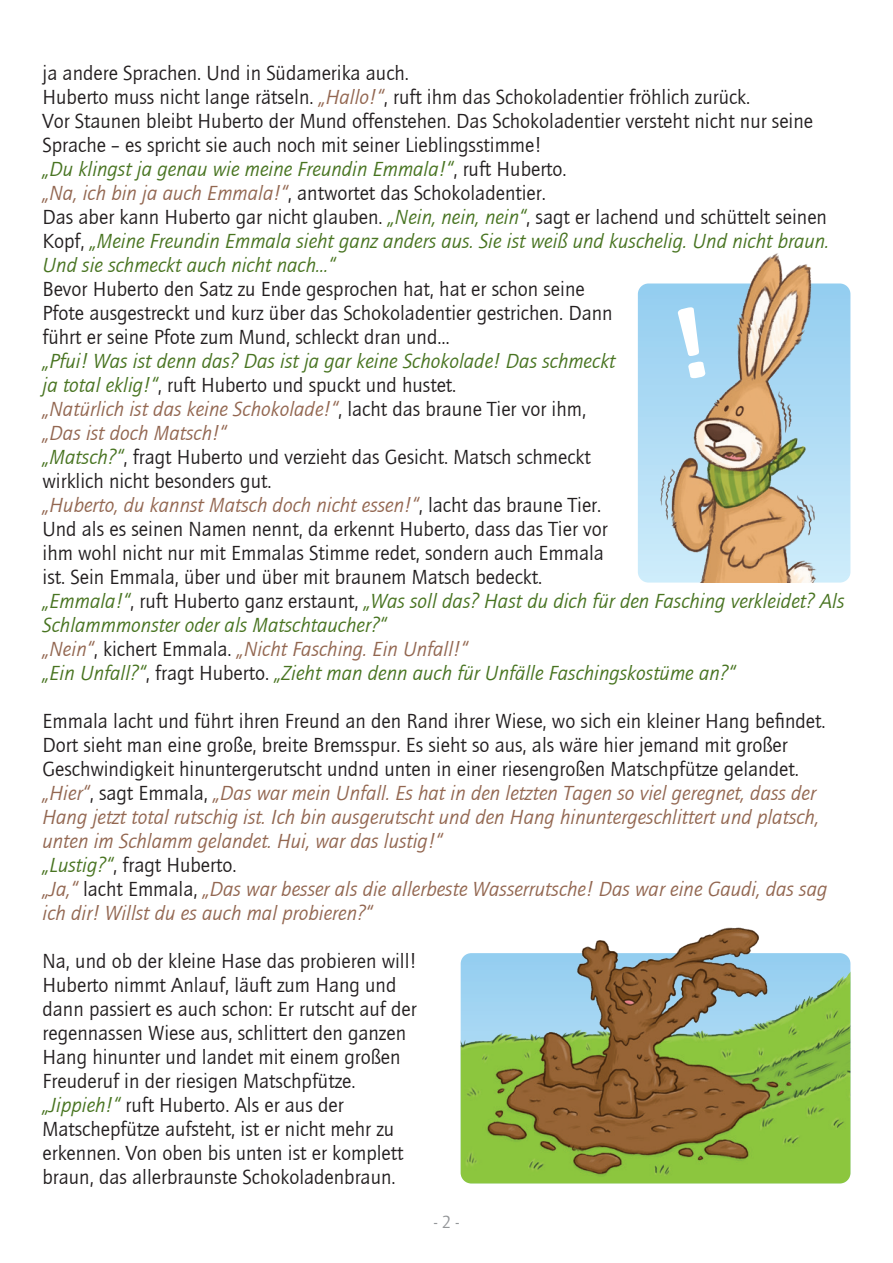
<style>
.page{position:relative;width:893px;height:1263px;background:#fff}
.page>*{position:absolute;margin:0;border:0;box-sizing:border-box;transform-origin:0 0}
.t1{font:21px/24px "Quay Itc T";color:#231f20}
.t2{font:italic 21px/24px "Quay Itc T";color:#487421}
.t3{font:italic 21px/24px "Quay Itc T";color:#936751}
.t4{font:18px "Quay Itc T";color:#939598}
.s1{font-style:italic;color:#936751}
.s2{font-style:normal;color:#231f20}
.s3{font-style:italic;color:#487421}
</style>
<div class="page">
<svg style="left:638px;top:283px;width:212px;height:300px"></svg>
<img style="left:461px;top:927px;width:389px;height:256px">
<img style="left:649px;top:253px;width:190px;height:330px">
<svg style="left:677px;top:307px;width:29px;height:72px"></svg>
<p class="t1" style="left:43px;top:60px;width:368px">ja andere Sprachen. Und in Südamerika auch.</p>
<p class="t1" style="left:43px;top:84px;width:709px">Huberto muss nicht lange rätseln. <span class="s1">„Hallo!“</span>, ruft ihm das Schokoladentier fröhlich zurück.</p>
<p class="t1" style="left:43px;top:108px;width:772px">Vor Staunen bleibt Huberto der Mund offenstehen. Das Schokoladentier versteht nicht nur seine<br>Sprache – es spricht sie auch noch mit seiner Lieblingsstimme!</p>
<p class="t2" style="left:43px;top:156px;width:526px">„Du klingst ja genau wie meine Freundin Emmala!“<span class="s2">, ruft Huberto.</span></p>
<p class="t1" style="left:43px;top:180px;width:505px"><span class="s1">„Na, ich bin ja auch Emmala!“</span>, antwortet das Schokoladentier.</p>
<p class="t2" style="left:43px;top:204px;width:788px;text-align:justify"><span class="s2">Das aber kann Huberto gar nicht glauben.</span> „Nein, nein, nein“<span class="s2">, sagt er lachend und schüttelt seinen Kopf,</span> „Meine Freundin Emmala sieht ganz anders aus. Sie ist weiß und kuschelig. Und nicht braun.<br>Und sie schmeckt auch nicht nach…“</p>
<p class="t1" style="left:43px;top:276px;width:572px">Bevor Huberto den Satz zu Ende gesprochen hat, hat er schon seine<br>Pfote ausgestreckt und kurz über das Schokoladentier gestrichen. Dann führt er seine Pfote zum Mund, schleckt dran und…</p>
<p class="t2" style="left:43px;top:348px;width:575px">„Pfui! Was ist denn das? Das ist ja gar keine Schokolade! Das schmeckt ja total eklig!“<span class="s2">, ruft Huberto und spuckt und hustet.</span></p>
<p class="t3" style="left:43px;top:396px;width:545px">„Natürlich ist das keine Schokolade!“<span class="s2">, lacht das braune Tier vor ihm, </span>„Das ist doch Matsch!“</p>
<p class="t1" style="left:43px;top:444px;width:550px"><span class="s3">„Matsch?“</span>, fragt Huberto und verzieht das Gesicht. Matsch schmeckt wirklich nicht besonders gut.</p>
<p class="t1" style="left:43px;top:492px;width:567px"><span class="s1">„Huberto, du kannst Matsch doch nicht essen!“</span>, lacht das braune Tier.<br>Und als es seinen Namen nennt, da erkennt Huberto, dass das Tier vor ihm wohl nicht nur mit Emmalas Stimme redet, sondern auch Emmala ist. Sein Emmala, über und über mit braunem Matsch bedeckt.</p>
<p class="t2" style="left:43px;top:588px;width:803px">„Emmala!“<span class="s2">, ruft Huberto ganz erstaunt,</span> „Was soll das? Hast du dich für den Fasching verkleidet? Als<br>Schlammmonster oder als Matschtaucher?“</p>
<p class="t3" style="left:43px;top:636px;width:427px">„Nein“<span class="s2">, kichert Emmala.</span> „Nicht Fasching. Ein Unfall!“</p>
<p class="t2" style="left:43px;top:660px;width:694px">„Ein Unfall?“<span class="s2">, fragt Huberto.</span> „Zieht man denn auch für Unfälle Faschingskostüme an?“</p>
<p class="t1" style="left:43px;top:708px;width:784px">Emmala lacht und führt ihren Freund an den Rand ihrer Wiese, wo sich ein kleiner Hang befindet.<br>Dort sieht man eine große, breite Bremsspur. Es sieht so aus, als wäre hier jemand mit großer<br>Geschwindigkeit hinuntergerutscht undnd unten in einer riesengroßen Matschpfütze gelandet.</p>
<p class="t3" style="left:43px;top:780px;width:778px">„Hier“<span class="s2">, sagt Emmala,</span> „Das war mein Unfall. Es hat in den letzten Tagen so viel geregnet, dass der<br>Hang jetzt total rutschig ist. Ich bin ausgerutscht und den Hang hinuntergeschlittert und platsch, unten im Schlamm gelandet. Hui, war das lustig!“</p>
<p class="t1" style="left:43px;top:852px;width:195px"><span class="s3">„Lustig?“</span>, fragt Huberto.</p>
<p class="t3" style="left:43px;top:876px;width:786px">„Ja,“ <span class="s2">lacht Emmala,</span> „Das war besser als die allerbeste Wasserrutsche! Das war eine Gaudi, das sag ich dir! Willst du es auch mal probieren?“</p>
<p class="t1" style="left:43px;top:948px;width:376px">Na, und ob der kleine Hase das probieren will!<br>Huberto nimmt Anlauf, läuft zum Hang und dann passiert es auch schon: Er rutscht auf der regennassen Wiese aus, schlittert den ganzen Hang hinunter und landet mit einem großen Freuderuf in der riesigen Matschpfütze.</p>
<p class="t1" style="left:43px;top:1092px;width:362px"><span class="s3">„Jippieh!“</span> ruft Huberto. Als er aus der Matschepfütze aufsteht, ist er nicht mehr zu erkennen. Von oben bis unten ist er komplett braun, das allerbraunste Schokoladenbraun.</p>
<p class="t4" style="left:434px;top:1211px;width:26px">- 2 -</p>
</div>
